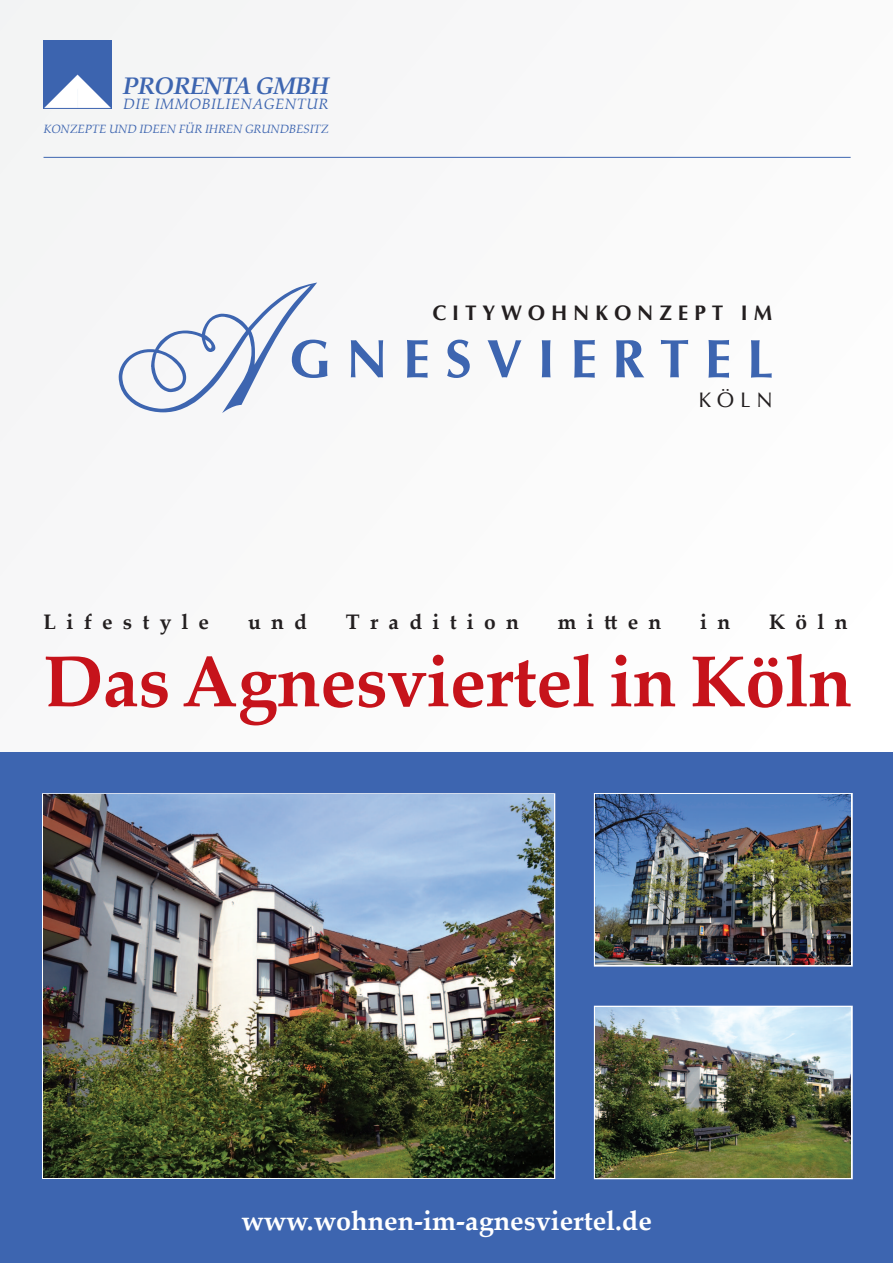
<style>
.page{position:relative;width:893px;height:1263px;background:#fff}
.page>*{position:absolute;margin:0;border:0;box-sizing:border-box;transform-origin:0 0}
.t1{font:700 72px "Palatino Linotype";letter-spacing:-.01em;color:#c6131b}
.t2{font:700 54px "CG Omega";color:#3d65b0}
.t3{font:700 27px "Palatino Linotype";color:#fff}
.t4{font:italic 700 24px "Palatino Linotype";letter-spacing:-.035em;color:#3d65b0}
.t5{font:700 21px "Palatino Linotype";letter-spacing:.49em;color:#231f20}
.t6{font:700 21px "CG Omega";color:#231f20}
.t7{font:21px "CG Omega";color:#231f20}
.t8{font:italic 15px "Palatino Linotype";letter-spacing:.03em;color:#3d65b0}
.t9{font:italic 12px "Palatino Linotype";letter-spacing:-.015em;color:#3d65b0}
</style>
<div class="page">
<div style="left:0;top:0;width:893px;height:1167px;background:#f9f9f9"></div>
<div style="left:0;top:753px;width:893px;height:510px;background:#3d65b0"></div>
<img style="left:44px;top:40px;width:68px;height:68px">
<hr style="left:44px;top:157px;width:807px;height:1px;background:#3d65b0">
<svg style="left:119px;top:282px;width:198px;height:131px"></svg>
<img style="left:44px;top:795px;width:510px;height:382px">
<svg style="left:594px;top:1006px;width:259px;height:173px"></svg>
<img style="left:596px;top:1007px;width:255px;height:170px">
<svg style="left:594px;top:793px;width:259px;height:173px"></svg>
<img style="left:596px;top:795px;width:255px;height:170px">
<h3 class="t4" style="left:123px;top:69px;width:208px">PRORENTA GMBH</h3>
<p class="t8" style="left:123px;top:93px;width:207px">DIE IMMOBILIENAGENTUR</p>
<p class="t9" style="left:44px;top:121px;width:287px">KONZEPTE UND IDEEN FÜR IHREN GRUNDBESITZ</p>
<h3 class="t6" style="left:433px;top:300px;width:341px">C I T Y W O H N K O N Z E P T I M</h3>
<h2 class="t2" style="left:289px;top:325px;width:485px">G N E S V I E R T E L</h2>
<h3 class="t7" style="left:698px;top:387px;width:76px">K Ö L N</h3>
<h3 class="t5" style="left:44px;top:607px;width:167px">Lifestyle</h3>
<h3 class="t5" style="left:248px;top:607px;width:60px">und</h3>
<h3 class="t5" style="left:346px;top:607px;width:175px">Tradition</h3>
<h3 class="t5" style="left:558px;top:607px;width:105px">mitten</h3>
<h3 class="t5" style="left:700px;top:607px;width:32px">i n</h3>
<h3 class="t5" style="left:769px;top:607px;width:80px">Köln</h3>
<h1 class="t1" style="left:44px;top:630px;width:810px">Das Agnesviertel in Köln</h1>
<h3 class="t3" style="left:241px;top:1201px;width:412px">www.wohnen-im-agnesviertel.de</h3>
</div>
